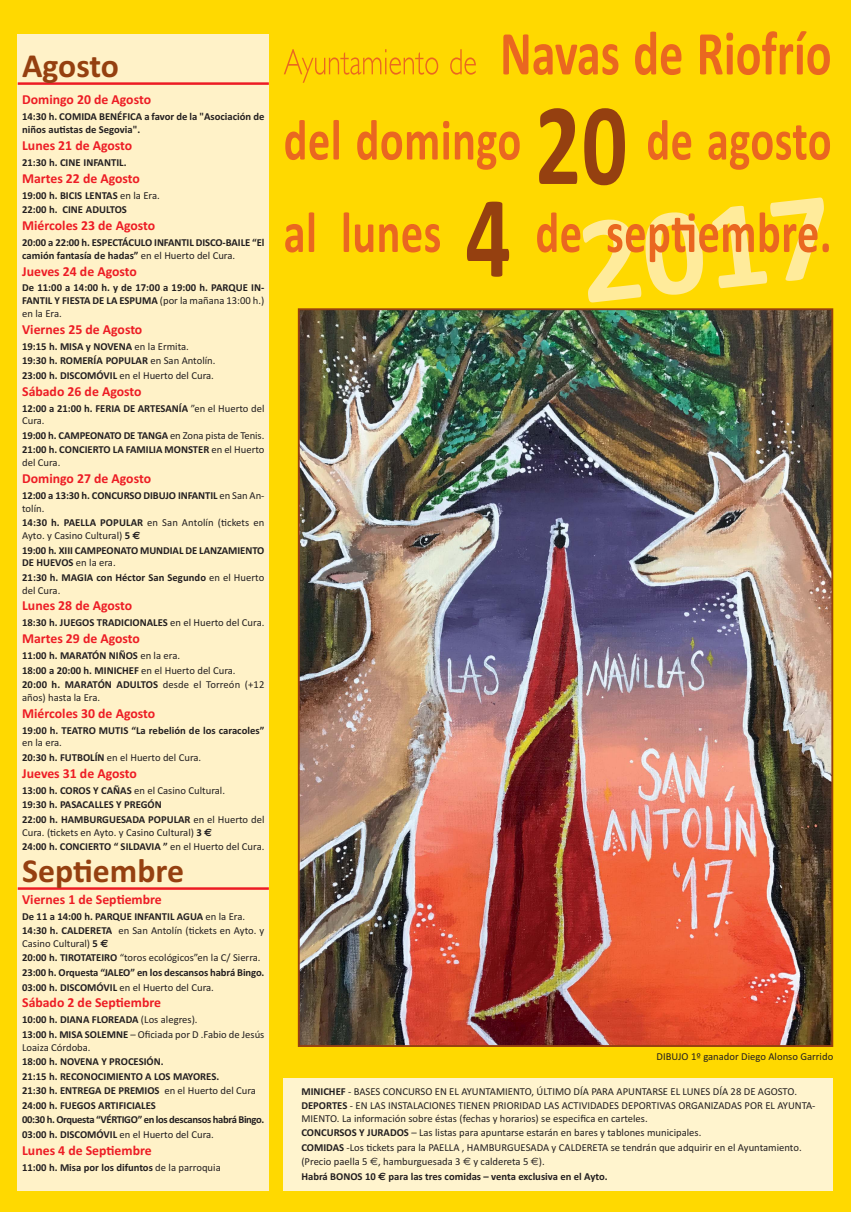
<style>
.page{position:relative;width:851px;height:1212px;background:#fff}
.page>*{position:absolute;margin:0;border:0;box-sizing:border-box;transform-origin:0 0}
.t1{font:700 125.5px "Calibri";color:#ffeb9b}
.t2{font:700 33.75px "Calibri";color:#954010}
.t3{font:700 13.75px "Calibri";color:#ed1c24}
.t4{font:700 10.62px/14.5px "Calibri";color:#231f20}
.t5{font:10.62px/14.5px "Calibri";color:#231f20}
.s1{font-weight:400}
.s2{font-weight:700}
.s3{font-family:"Euro Sans";font-weight:700}
.s4{font-family:"Euro Sans"}
</style>
<div class="page">
<div style="left:0;top:0;width:850px;height:1212px;background:#ffd900"></div>
<img style="left:301px;top:311px;width:529px;height:733px">
<div style="left:18px;top:34px;width:251px;height:1157px;background:#fff2c8"></div>
<hr style="left:18px;top:82px;width:251px;height:3px;background:#ed1c24">
<hr style="left:18px;top:887px;width:251px;height:3px;background:#ed1c24">
<div style="left:283px;top:1078px;width:550px;height:113px;background:#fff4ce"></div>
<svg style="left:537px;top:212px;width:291px;height:50px"></svg>
<svg style="left:467px;top:202px;width:42px;height:75px"></svg>
<svg style="left:285px;top:212px;width:155px;height:40px"></svg>
<svg style="left:648px;top:120px;width:181px;height:50px"></svg>
<svg style="left:539px;top:108px;width:86px;height:77px"></svg>
<svg style="left:285px;top:120px;width:234px;height:50px"></svg>
<svg style="left:284px;top:31px;width:545px;height:52px"></svg>
<h2 class="t2" style="left:22px;top:54px;width:98px">Agosto</h2>
<p class="t3" style="left:22px;top:95px;width:130px">Domingo 20 de Agosto</p>
<p class="t4" style="left:22px;top:111px;width:244px;line-height:12.8px">14:30 h. COMIDA BENÉFICA a favor de la "Asociación de niños autistas de Segovia".</p>
<p class="t3" style="left:22px;top:141px;width:112px">Lunes 21 de Agosto</p>
<p class="t4" style="left:22px;top:156px;width:106px">21:30 h. CINE INFANTIL.</p>
<p class="t3" style="left:22px;top:173px;width:119px">Martes 22 de Agosto</p>
<p class="t4" style="left:22px;top:189px;width:139px">19:00 h. BICIS LENTAS <span class="s1">en la Era.<br></span>22:00 h. CINE ADULTOS</p>
<p class="t3" style="left:22px;top:221px;width:134px">Miércoles 23 de Agosto</p>
<p class="t4" style="left:22px;top:237px;width:244px;line-height:12.8px">20:00 a 22:00 h. ESPECTÁCULO INFANTIL DISCO-BAILE “El camión fantasía de hadas” <span class="s1">en el Huerto del Cura.</span></p>
<p class="t3" style="left:22px;top:266px;width:116px">Jueves 24 de Agosto</p>
<p class="t4" style="left:22px;top:282px;width:244px;line-height:12.8px;text-align:justify">De 11:00 a 14:00 h. y de 17:00 a 19:00 h. PARQUE IN-FANTIL Y FIESTA DE LA ESPUMA <span class="s1">(por la mañana 13:00 h.) en la Era.</span></p>
<p class="t3" style="left:22px;top:324px;width:122px">Viernes 25 de Agosto</p>
<p class="t4" style="left:22px;top:340px;width:195px">19:15 h. MISA y NOVENA <span class="s1">en la Ermita.<br></span>19:30 h. ROMERÍA POPULAR <span class="s1">en San Antolín.<br></span>23:00 h. DISCOMÓVIL <span class="s1">en el Huerto del Cura.</span></p>
<p class="t3" style="left:22px;top:386px;width:121px">Sábado 26 de Agosto</p>
<p class="t4" style="left:22px;top:403px;width:244px;line-height:12.8px">12:00 a 21:00 h. FERIA DE ARTESANÍA <span class="s1">”en el Huerto del<br>Cura.</span></p>
<p class="t4" style="left:22px;top:429px;width:244px">19:00 h. CAMPEONATO DE TANGA <span class="s1">en Zona pista de Tenis.<br></span>21:00 h. CONCIERTO LA FAMILIA MONSTER <span class="s1">en el Huerto</span></p>
<p class="t5" style="left:22px;top:456px;width:40px">del Cura.</p>
<p class="t3" style="left:22px;top:474px;width:130px">Domingo 27 de Agosto</p>
<p class="t4" style="left:22px;top:490px;width:244px;line-height:12.8px">12:00 a 13:30 h. CONCURSO DIBUJO INFANTIL <span class="s1">en San An&shy;tolín.</span></p>
<p class="t5" style="left:22px;top:517px;width:244px;line-height:12.8px"><span class="s2">14:30 h. PAELLA POPULAR</span> en San Antolín (tickets en<br>Ayto. y Casino Cultural) <span class="s2">5</span> <span class="s3">€</span></p>
<p class="t4" style="left:22px;top:544px;width:244px;line-height:12.8px">19:00 h. XIII CAMPEONATO MUNDIAL DE LANZAMIENTO<br>DE HUEVOS <span class="s1">en la era.</span></p>
<p class="t4" style="left:22px;top:572px;width:244px;line-height:12.8px">21:30 h. MAGIA con Héctor San Segundo <span class="s1">en el Huerto del Cura.</span></p>
<p class="t3" style="left:22px;top:601px;width:112px">Lunes 28 de Agosto</p>
<p class="t4" style="left:22px;top:616px;width:244px">18:30 h. JUEGOS TRADICIONALES <span class="s1">en el Huerto del Cura.</span></p>
<p class="t3" style="left:22px;top:634px;width:119px">Martes 29 de Agosto</p>
<p class="t4" style="left:22px;top:649px;width:244px">11:00 h. MARATÓN NIÑOS <span class="s1">en la era.<br></span>18:00 a 20:00 h. MINICHEF <span class="s1">en el Huerto del Cura.<br></span>20:00 h. MARATÓN ADULTOS <span class="s1">desde el Torreón (+12</span></p>
<p class="t5" style="left:22px;top:691px;width:80px">años) hasta la Era.</p>
<p class="t3" style="left:22px;top:708px;width:134px">Miércoles 30 de Agosto</p>
<p class="t4" style="left:22px;top:724px;width:244px">19:00 h. TEATRO MUTIS “La rebelión de los caracoles”</p>
<p class="t5" style="left:22px;top:736px;width:181px">en la era.<br><span class="s2">20:30 h. FUTBOLÍN</span> en el Huerto del Cura.</p>
<p class="t3" style="left:22px;top:768px;width:116px">Jueves 31 de Agosto</p>
<p class="t4" style="left:22px;top:784px;width:244px">13:00 h. COROS Y CAÑAS <span class="s1">en el Casino Cultural.<br></span>19:30 h. PASACALLES Y PREGÓN<br>22:00 h. HAMBURGUESADA POPULAR <span class="s1">en el Huerto del</span></p>
<p class="t5" style="left:22px;top:826px;width:244px">Cura. (tickets en Ayto. y Casino Cultural) <span class="s2">3</span> <span class="s3">€<br></span><span class="s2">24:00 h. CONCIERTO “ SILDAVIA ”</span> en el Huerto del Cura.</p>
<h2 class="t2" style="left:22px;top:859px;width:163px">Septiembre</h2>
<p class="t3" style="left:22px;top:894px;width:141px">Viernes 1 de Septiembre</p>
<p class="t4" style="left:22px;top:910px;width:244px">De 11 a 14:00 h. PARQUE INFANTIL AGUA <span class="s1">en la Era.<br></span>14:30 h. CALDERETA <span class="s1">en San Antolín (tickets en Ayto. y</span></p>
<p class="t4" style="left:22px;top:937px;width:244px"><span class="s1">Casino Cultural)</span> 5 <span class="s4">€<br></span>20:00 h. TIROTATEIRO <span class="s1">“toros ecológicos”en la C/ Sierra.<br></span>23:00 h. Orquesta “JALEO” en los descansos habrá Bingo.<br>03:00 h. DISCOMÓVIL <span class="s1">en el Huerto del Cura.</span></p>
<p class="t3" style="left:22px;top:998px;width:140px">Sábado 2 de Septiembre</p>
<p class="t5" style="left:22px;top:1013px;width:244px"><span class="s2">10:00 h. DIANA FLOREADA</span> (Los alegres).<br><span class="s2">13:00 h. MISA SOLEMNE</span> – Oficiada por D .Fabio de Jesús</p>
<p class="t5" style="left:22px;top:1041px;width:70px">Loaiza Córdoba.</p>
<p class="t4" style="left:22px;top:1055px;width:244px">18:00 h. NOVENA Y PROCESIÓN.<br>21:15 h. RECONOCIMIENTO A LOS MAYORES.<br>21:30 h. ENTREGA DE PREMIOS <span class="s1">en el Huerto del Cura </span>24:00 h. FUEGOS ARTIFICIALES<br>00:30 h. Orquesta “VÉRTIGO” en los descansos habrá Bingo.<br>03:00 h. DISCOMÓVIL <span class="s1">en el Huerto del Cura.</span></p>
<p class="t3" style="left:22px;top:1145px;width:131px">Lunes 4 de Septiembre</p>
<p class="t4" style="left:22px;top:1160px;width:200px">11:00 h. Misa por los difuntos <span class="s1">de la parroquia</span></p>
<h1 class="t1" style="left:574px;top:218px;width:256px;rotate:-6deg">2017</h1>
<p class="t5" style="left:656px;top:1050px;width:178px">DIBUJO 1º ganador Diego Alonso Garrido</p>
<p class="t5" style="left:301px;top:1085px;width:515px"><span class="s2">MINICHEF</span> - BASES CONCURSO EN EL AYUNTAMIENTO, ÚLTIMO DÍA PARA APUNTARSE EL LUNES DÍA 28 DE AGOSTO.<br><span class="s2">DEPORTES</span> - EN LAS INSTALACIONES TIENEN PRIORIDAD LAS ACTIVIDADES DEPORTIVAS ORGANIZADAS POR EL AYUNTA-</p>
<p class="t5" style="left:301px;top:1112px;width:501px">MIENTO. La información sobre éstas (fechas y horarios) se especifica en carteles.<br><span class="s2">CONCURSOS Y JURADOS</span> – Las listas para apuntarse estarán en bares y tablones municipales.<br><span class="s2">COMIDAS</span> -Los tickets para la PAELLA , HAMBURGUESADA y CALDERETA se tendrán que adquirir en el Ayuntamiento. (Precio paella 5 <span class="s4">€</span>, hamburguesada 3 <span class="s4">€</span> y caldereta 5 <span class="s4">€</span>).<br><span class="s2">Habrá BONOS 10</span> <span class="s3">€</span> <span class="s2">para las tres comidas – venta exclusiva en el Ayto.</span></p>
</div>
